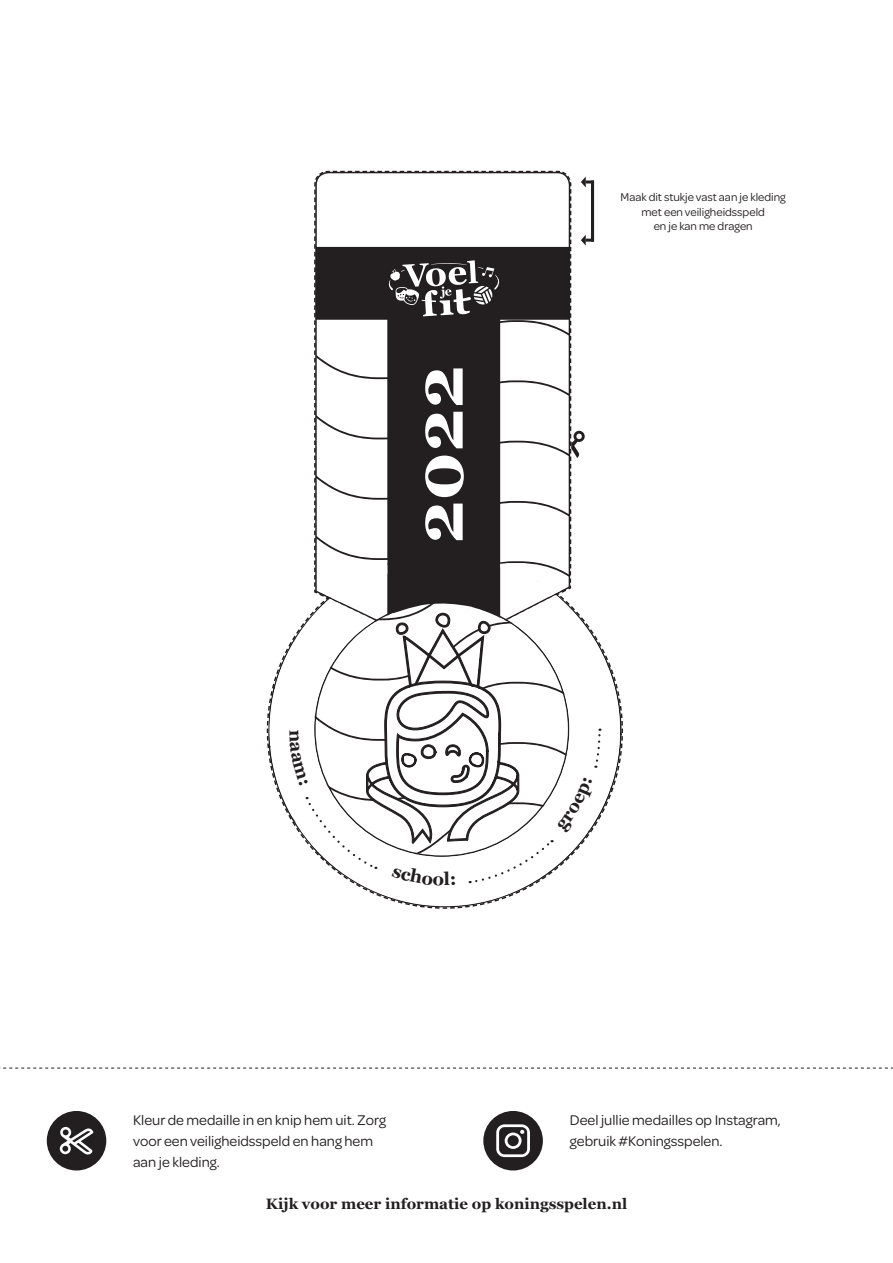
<style>
.page{position:relative;width:893px;height:1263px;background:#fff}
.page>*{position:absolute;margin:0;border:0;box-sizing:border-box;transform-origin:0 0}
.t1{font:700 69.15px "Georgia";color:#fff}
.t2{font:15px/21px "Omnes";color:#231f20}
.t3{font:700 15px "Georgia";color:#231f20}
.t4{font:12px/14.4px "Omnes";color:#231f20;text-align:center}
</style>
<div class="page">
<div style="left:483px;top:1111px;width:60px;height:59px;background:#231f20;border-radius:50%"></div>
<svg style="left:496px;top:1124px;width:34px;height:33px"></svg>
<div style="left:47px;top:1111px;width:59px;height:59px;background:#231f20;border-radius:50%"></div>
<svg style="left:60px;top:1127px;width:33px;height:28px"></svg>
<svg style="left:266px;top:170px;width:357px;height:739px"></svg>
<h1 class="t1" style="left:387px;top:544px;width:180px;rotate:-90deg">2022</h1>
<p class="t4" style="left:621px;top:189px;width:167px">Maak dit stukje vast aan je kleding met een veiligheidsspeld<br>en je kan me dragen</p>
<p class="t2" style="left:133px;top:1109px;width:254px">Kleur de medaille in en knip hem uit. Zorg voor een veiligheidsspeld en hang hem aan je kleding.</p>
<p class="t3" style="left:266px;top:1193px;width:363px">Kijk voor meer informatie op koningsspelen.nl</p>
<p class="t2" style="left:570px;top:1109px;width:213px">Deel jullie medailles op Instagram, gebruik #Koningsspelen.</p>
</div>
